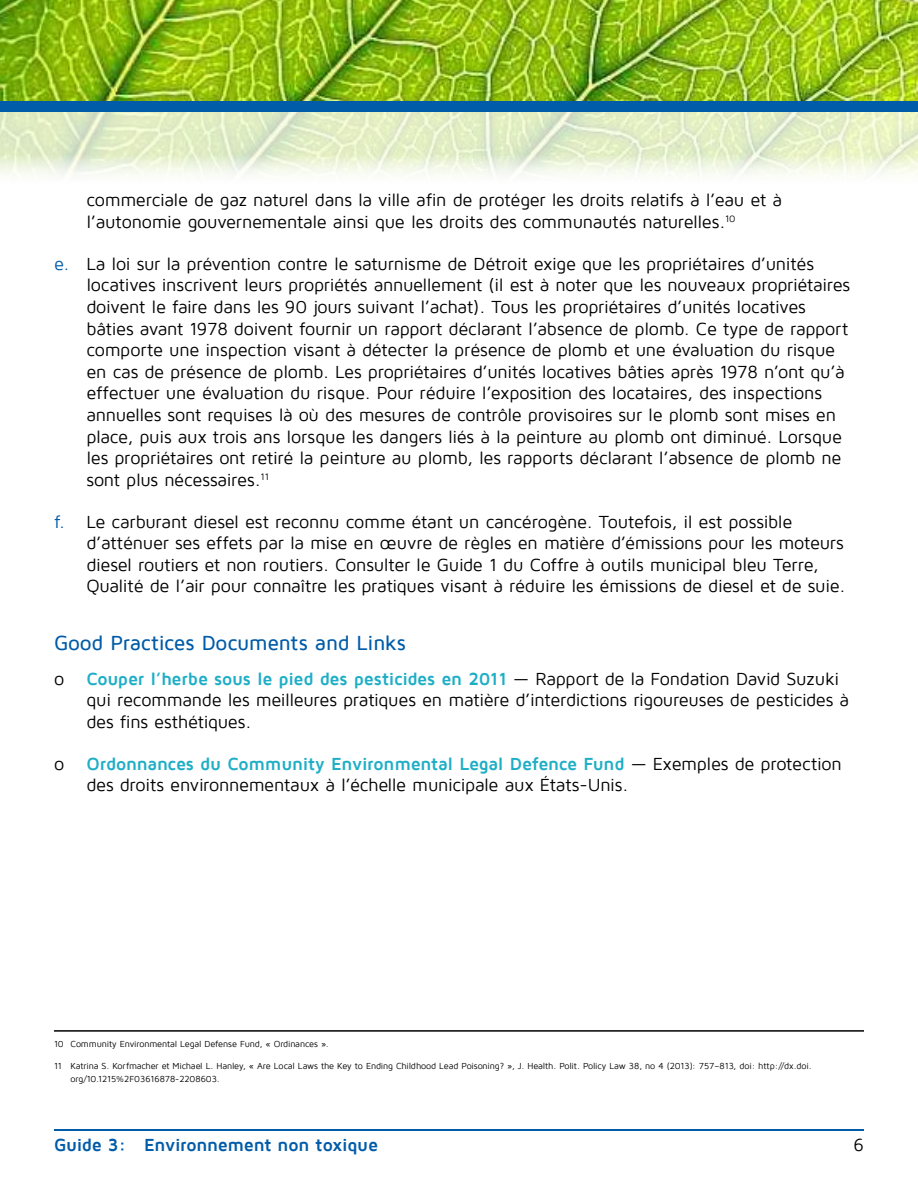
<style>
.page{position:relative;width:918px;height:1188px;background:#fff}
.page>*{position:absolute;margin:0;border:0;box-sizing:border-box;transform-origin:0 0}
.t1{font:500 21px "Maven Pro";letter-spacing:-.01em;color:#005ba8}
.t2{font:18px/21.6px "Maven Pro";letter-spacing:-.015em;color:#000}
.t3{font:700 18px "Maven Pro";letter-spacing:-.02em;color:#005ba8}
.t4{font:9px/13.5px "Maven Pro";letter-spacing:-.015em;color:#000}
.s1{color:#005ba8}
.s2{font-weight:700;color:#1eaec6}
</style>
<div class="page">
<img style="left:0;top:0;width:918px;height:175px">
<hr style="left:54px;top:1130px;width:810px;height:1px;background:#005ba8">
<div style="left:0;top:101px;width:918px;height:11px;background:#005ba8"></div>
<hr style="left:54px;top:1030px;width:810px;height:2px;background:#000">
<p class="t2" style="left:86px;top:190px;width:697px">commerciale de gaz naturel dans la ville afin de protéger les droits relatifs à l’eau et à l’autonomie gouvernementale ainsi que les droits des communautés naturelles.<sup>10</sup></p>
<p class="t2" style="left:86px;top:253px;width:765px;text-indent:-32px"><span class="s1">e.</span> La loi sur la prévention contre le saturnisme de Détroit exige que les propriétaires d’unités locatives inscrivent leurs propriétés annuellement (il est à noter que les nouveaux propriétaires doivent le faire dans les 90 jours suivant l’achat). Tous les propriétaires d’unités locatives bâties avant 1978 doivent fournir un rapport déclarant l’absence de plomb. Ce type de rapport comporte une inspection visant à détecter la présence de plomb et une évaluation du risque en cas de présence de plomb. Les propriétaires d’unités locatives bâties après 1978 n’ont qu’à effectuer une évaluation du risque. Pour réduire l’exposition des locataires, des inspections annuelles sont requises là où des mesures de contrôle provisoires sur le plomb sont mises en place, puis aux trois ans lorsque les dangers liés à la peinture au plomb ont diminué. Lorsque les propriétaires ont retiré la peinture au plomb, les rapports déclarant l’absence de plomb ne sont plus nécessaires.<sup>11</sup></p>
<p class="t2" style="left:86px;top:511px;width:760px;text-indent:-32px"><span class="s1">f.</span> Le carburant diesel est reconnu comme étant un cancérogène. Toutefois, il est possible d’atténuer ses effets par la mise en œuvre de règles en matière d’émissions pour les moteurs diesel routiers et non routiers. Consulter le Guide 1 du Coffre à outils municipal bleu Terre, Qualité de l’air pour connaître les pratiques visant à réduire les émissions de diesel et de suie.</p>
<p class="t1" style="left:54px;top:631px;width:353px">Good Practices Documents and Links</p>
<p class="t2" style="left:86px;top:668px;width:764px;text-indent:-32px">o <span class="s2">Couper l’herbe sous le pied des pesticides en 2011</span> — Rapport de la Fondation David Suzuki qui recommande les meilleures pratiques en matière d’interdictions rigoureuses de pesticides à des fins esthétiques.</p>
<p class="t2" style="left:86px;top:753px;width:757px;text-indent:-32px">o <span class="s2">Ordonnances du Community Environmental Legal Defence Fund</span> — Exemples de protection des droits environnementaux à l’échelle municipale aux États-Unis.</p>
<p class="t4" style="left:54px;top:1037px;width:276px">10 Community Environmental Legal Defense Fund, « Ordinances ».</p>
<p class="t4" style="left:71px;top:1059px;width:743px;text-indent:-17px">11 Katrina S. Korfmacher et Michael L. Hanley, « Are Local Laws the Key to Ending Childhood Lead Poisoning? », J. Health. Polit. Policy Law 38, no 4 (2013): 757–813, doi: http://dx.doi. org/10.1215%2F03616878-2208603.</p>
<p class="t3" style="left:54px;top:1136px;width:326px">Guide 3: Environnement non toxique</p>
<p class="t2" style="left:854px;top:1135px;width:12px">6</p>
</div>
